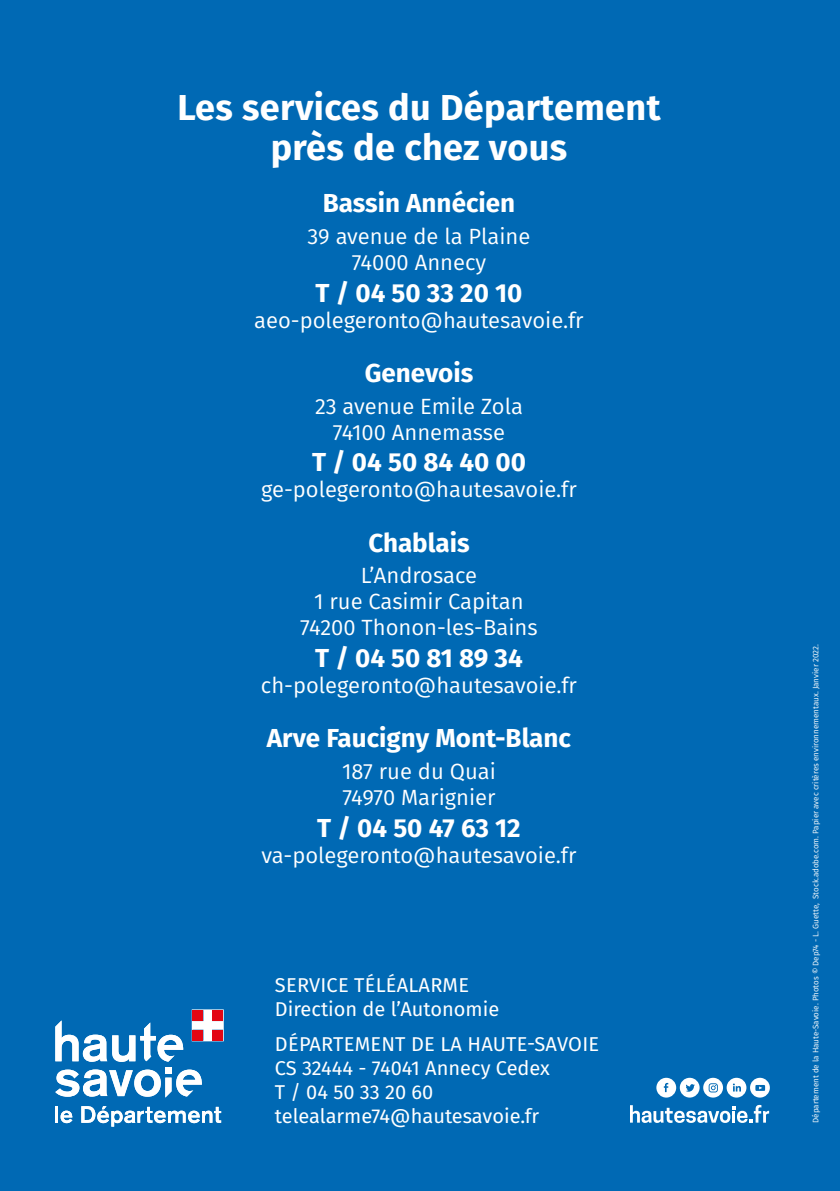
<style>
.page{position:relative;width:840px;height:1191px;background:#fff}
.page>*{position:absolute;margin:0;border:0;box-sizing:border-box;transform-origin:0 0}
.t1{font:700 36px/40px "Fira Sans";letter-spacing:.01em;color:#fff;text-align:center}
.t2{font:700 26px "Fira Sans";color:#fff}
.t3{font:22px/26px "Fira Sans";color:#fff;text-align:center}
.t4{font:20px/24px "Fira Sans";color:#fff}
.t5{font:8px "Fira Sans";color:#fff}
</style>
<div class="page">
<div style="left:0;top:0;width:839px;height:1191px;background:#0069b4"></div>
<svg style="left:656px;top:1077px;width:113px;height:20px"></svg>
<svg style="left:630px;top:1104px;width:138px;height:19px"></svg>
<svg style="left:55px;top:1020px;width:128px;height:41px"></svg>
<svg style="left:192px;top:1009px;width:32px;height:32px"></svg>
<div style="left:192px;top:1010px;width:11px;height:11px;background:#e30613"></div>
<div style="left:212px;top:1010px;width:11px;height:11px;background:#e30613"></div>
<div style="left:192px;top:1029px;width:11px;height:11px;background:#e30613"></div>
<div style="left:212px;top:1029px;width:11px;height:11px;background:#e30613"></div>
<svg style="left:55px;top:1067px;width:147px;height:30px"></svg>
<hr style="left:55px;top:1106px;width:3px;height:16px;background:#fff">
<svg style="left:61px;top:1110px;width:11px;height:13px"></svg>
<svg style="left:81px;top:1106px;width:140px;height:20px"></svg>
<h1 class="t1" style="left:177px;top:85px;width:484px">Les services du Département près de chez vous</h1>
<p class="t2" style="left:322px;top:181px;width:194px">Bassin Annécien</p>
<p class="t3" style="left:307px;top:223px;width:224px">39 avenue de la Plaine<br>74000 Annecy</p>
<p class="t2" style="left:315px;top:270px;width:208px">T / 04 50 33 20 10</p>
<p class="t3" style="left:254px;top:306px;width:331px">aeo-polegeronto@hautesavoie.fr</p>
<p class="t2" style="left:364px;top:351px;width:110px">Genevois</p>
<p class="t3" style="left:315px;top:392px;width:209px">23 avenue Emile Zola<br>74100 Annemasse</p>
<p class="t2" style="left:312px;top:440px;width:215px">T / 04 50 84 40 00</p>
<p class="t3" style="left:261px;top:476px;width:317px">ge-polegeronto@hautesavoie.fr</p>
<p class="t2" style="left:368px;top:520px;width:103px">Chablais</p>
<p class="t3" style="left:300px;top:562px;width:239px">L’Androsace<br>1 rue Casimir Capitan<br>74200 Thonon-les-Bains</p>
<p class="t2" style="left:315px;top:636px;width:209px">T / 04 50 81 89 34</p>
<p class="t3" style="left:261px;top:672px;width:317px">ch-polegeronto@hautesavoie.fr</p>
<p class="t2" style="left:267px;top:716px;width:305px">Arve Faucigny Mont-Blanc</p>
<p class="t3" style="left:342px;top:758px;width:155px;text-align:left">187 rue du Quai<br>74970 Marignier</p>
<p class="t2" style="left:317px;top:805px;width:205px">T / 04 50 47 63 12</p>
<p class="t3" style="left:261px;top:841px;width:316px">va-polegeronto@hautesavoie.fr</p>
<p class="t4" style="left:275px;top:972px;width:226px">SERVICE TÉLÉALARME<br>Direction de l’Autonomie</p>
<p class="t4" style="left:275px;top:1031px;width:325px">DÉPARTEMENT DE LA HAUTE-SAVOIE<br>CS 32444 - 74041 Annecy Cedex<br>T / 04 50 33 20 60 telealarme74@hautesavoie.fr</p>
<p class="t5" style="left:809px;top:1123px;width:480px;rotate:-90deg">Département de la Haute-Savoie. Photos © Dep74 - L. Guette, Stock.adobe.com. Papier avec critères environnementaux. Janvier 2022.</p>
</div>
